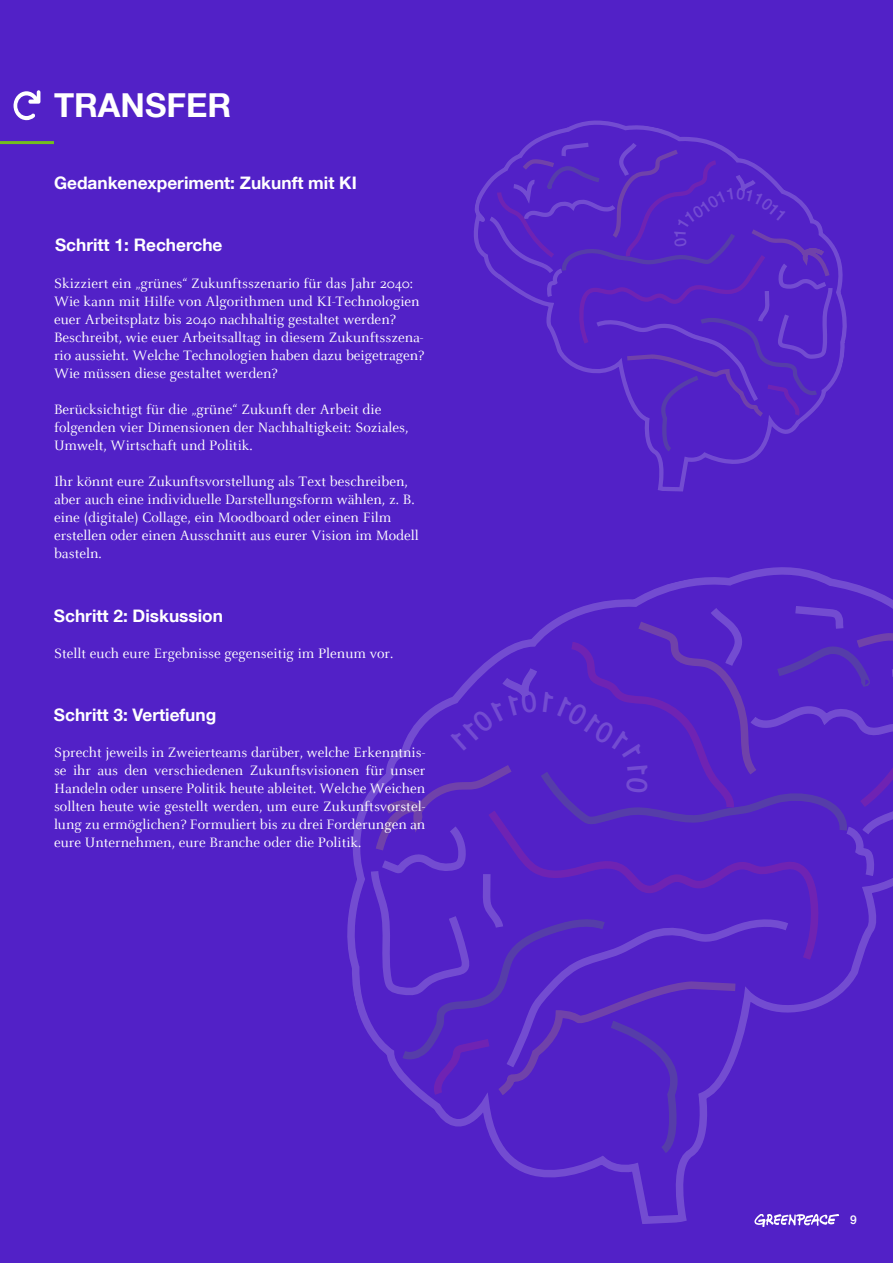
<style>
.page{position:relative;width:893px;height:1263px;background:#5221c7}
.page>*{position:absolute;margin:0;border:0;box-sizing:border-box;transform-origin:0 0}
.t1{font:700 33px "Helvetica Neue LT Com";color:#fff}
.t2{font:700 17.25px "Helvetica Neue LT Com";color:#fff}
.t3{font:15px/18px "Celeste";color:#fff}
.t4{font:500 12px "Helvetica Neue LT Com";color:#fff}
</style>
<div class="page">
<svg style="left:355px;top:567px;width:538px;height:660px"></svg>
<svg style="left:493px;top:567px;width:250px;height:532px"></svg>
<svg style="left:394px;top:1000px;width:295px;height:160px"></svg>
<svg style="left:434px;top:1034px;width:64px;height:69px"></svg>
<svg style="left:500px;top:1000px;width:297px;height:76px"></svg>
<svg style="left:754px;top:1214px;width:85px;height:12px"></svg>
<hr style="left:0;top:141px;width:54px;height:3px;background:#73be1e">
<svg style="left:14px;top:90px;width:26px;height:30px"></svg>
<svg style="left:474px;top:120px;width:373px;height:371px"></svg>
<svg style="left:347px;top:600px;width:546px;height:400px"></svg>
<svg style="left:490px;top:143px;width:343px;height:308px"></svg>
<h1 class="t1" style="left:54px;top:84px;width:179px">TRANSFER</h1>
<p class="t2" style="left:54px;top:172px;width:304px">Gedankenexperiment: Zukunft mit KI</p>
<p class="t2" style="left:55px;top:234px;width:169px">Schritt 1: Recherche</p>
<p class="t3" style="left:54px;top:275px;width:372px">Skizziert ein „grünes“ Zukunftsszenario für das Jahr 2040:<br>Wie kann mit Hilfe von Algorithmen und KI-Technologien euer Arbeitsplatz bis 2040 nachhaltig gestaltet werden?<br>Beschreibt, wie euer Arbeitsalltag in diesem Zukunftsszena&shy;rio aussieht. Welche Technologien haben dazu beigetragen?<br>Wie müssen diese gestaltet werden?</p>
<p class="t3" style="left:54px;top:401px;width:356px">Berücksichtigt für die „grüne“ Zukunft der Arbeit die folgenden vier Dimensionen der Nachhaltigkeit: Soziales,<br>Umwelt, Wirtschaft und Politik.</p>
<p class="t3" style="left:54px;top:473px;width:366px">Ihr könnt eure Zukunftsvorstellung als Text beschreiben, aber auch eine individuelle Darstellungsform wählen, z. B. eine (digitale) Collage, ein Moodboard oder einen Film erstellen oder einen Ausschnitt aus eurer Vision im Modell basteln.</p>
<p class="t2" style="left:54px;top:605px;width:170px">Schritt 2: Diskussion</p>
<p class="t3" style="left:54px;top:644px;width:341px">Stellt euch eure Ergebnisse gegenseitig im Plenum vor.</p>
<p class="t2" style="left:54px;top:704px;width:164px">Schritt 3: Vertiefung</p>
<p class="t3" style="left:54px;top:744px;width:373px;text-align:justify">Sprecht jeweils in Zweierteams darüber, welche Erkenntnis&shy;se ihr aus den verschiedenen Zukunftsvisionen für unser Handeln oder unsere Politik heute ableitet. Welche Weichen sollten heute wie gestellt werden, um eure Zukunftsvorstel&shy;lung zu ermöglichen? Formuliert bis zu drei Forderungen an eure Unternehmen, eure Branche oder die Politik.</p>
<p class="t4" style="left:850px;top:1212px;width:8px">9</p>
</div>
